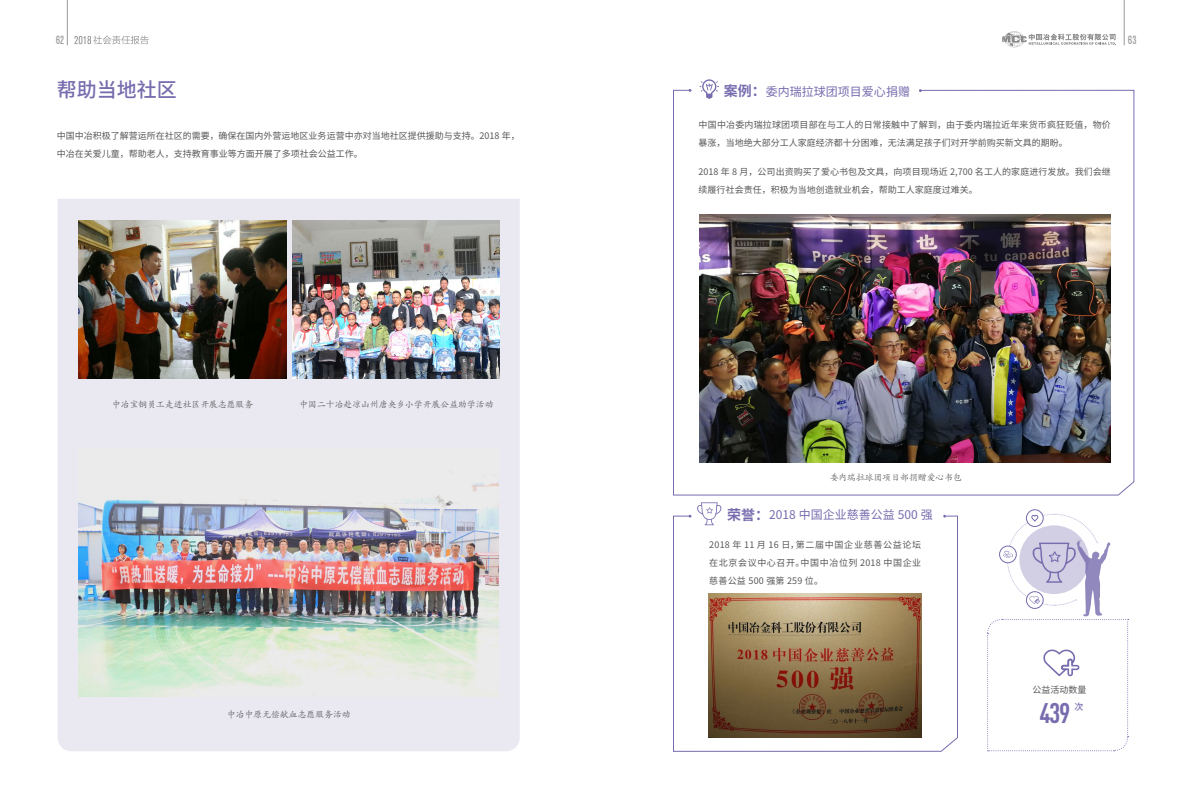
<style>
.page{position:relative;width:1191px;height:808px;background:#fff}
.page>*{position:absolute;margin:0;border:0;box-sizing:border-box;transform-origin:0 0}
.t1{font:700 28px "DIN Cond";color:#786cae}
.t2{font:500 20px "Source Han Sans CN";color:#786cae}
.t3{font:12px "Source Han Sans CN";color:#786cae}
.t4{font:12px "Chartwell Rose";color:#999}
.t5{font:9px/18px "Source Han Sans CN";color:#595757}
.t6{font:9px/18px "Source Han Sans CN";letter-spacing:.02em;color:#595757}
.t7{font:9px "ST Kaiti";letter-spacing:-.02em;color:#595757}
.t8{font:500 9px "Source Han Sans CN";color:#786cae}
.s1{font-weight:700;font-size:14px}
</style>
<div class="page">
<hr style="left:67px;top:0;width:1px;height:45px;background:#999">
<svg style="left:74px;top:36px;width:75px;height:8px"></svg>
<svg style="left:1002px;top:31px;width:114px;height:16px"></svg>
<hr style="left:1124px;top:0;width:1px;height:45px;background:#999">
<div style="left:58px;top:199px;width:462px;height:552px;background:#eae9f2"></div>
<img style="left:79px;top:221px;width:207px;height:158px">
<img style="left:292px;top:221px;width:208px;height:158px">
<img style="left:78px;top:449px;width:421px;height:247px">
<svg style="left:673px;top:90px;width:461px;height:406px"></svg>
<svg style="left:673px;top:515px;width:285px;height:237px"></svg>
<svg style="left:699px;top:79px;width:20px;height:20px"></svg>
<img style="left:699px;top:214px;width:411px;height:248px">
<svg style="left:697px;top:502px;width:24px;height:23px"></svg>
<div style="left:1026px;top:510px;width:17px;height:17px;border:1px solid #786cae;border-radius:50%"></div>
<svg style="left:987px;top:514px;width:141px;height:238px"></svg>
<h3 class="t4" style="left:56px;top:33px;width:10px">62</h3>
<h3 class="t4" style="left:1127px;top:33px;width:10px">63</h3>
<h2 class="t2" style="left:57px;top:78px;width:121px">帮助当地社区</h2>
<p class="t5" style="left:57px;top:127px;width:464px">中国中冶积极了解营运所在社区的需要，确保在国内外营运地区业务运营中亦对当地社区提供援助与支持。2018 年，中冶在关爱儿童，帮助老人，支持教育事业等方面开展了多项社会公益工作。</p>
<h3 class="t3" style="left:724px;top:85px;width:187px"><span class="s1">案例：</span>委内瑞拉球团项目爱心捐赠</h3>
<p class="t6" style="left:698px;top:115px;width:414px">中国中冶委内瑞拉球团项目部在与工人的日常接触中了解到，由于委内瑞拉近年来货币疯狂贬值，物价暴涨，当地绝大部分工人家庭经济都十分困难，无法满足孩子们对开学前购买新文具的期盼。</p>
<p class="t5" style="left:698px;top:163px;width:414px">2018 年 8 月，公司出资购买了爱心书包及文具，向项目现场近 2,700 名工人的家庭进行发放。我们会继续履行社会责任，积极为当地创造就业机会，帮助工人家庭度过难关。</p>
<p class="t7" style="left:112px;top:398px;width:143px">中冶宝钢员工走进社区开展志愿服务</p>
<p class="t7" style="left:299px;top:398px;width:196px">中国二十冶赴凉山州唐央乡小学开展公益助学活动</p>
<p class="t7" style="left:227px;top:708px;width:125px">中冶中原无偿献血志愿服务活动</p>
<p class="t7" style="left:829px;top:471px;width:134px">委内瑞拉球团项目部捐赠爱心书包</p>
<h3 class="t3" style="left:727px;top:508px;width:207px"><span class="s1">荣誉：</span>2018 中国企业慈善公益 500 强</h3>
<p class="t5" style="left:709px;top:536px;width:213px;text-align:justify">2018 年 11 月 16 日，第二届中国企业慈善公益论坛在北京会议中心召开。中国中冶位列 2018 中国企业慈善公益 500 强第 259 位。</p>
<p class="t5" style="left:1032px;top:680px;width:55px">公益活动数量</p>
<h1 class="t1" style="left:1039px;top:696px;width:32px">439</h1>
<p class="t8" style="left:1074px;top:702px;width:10px">次</p>
</div>
